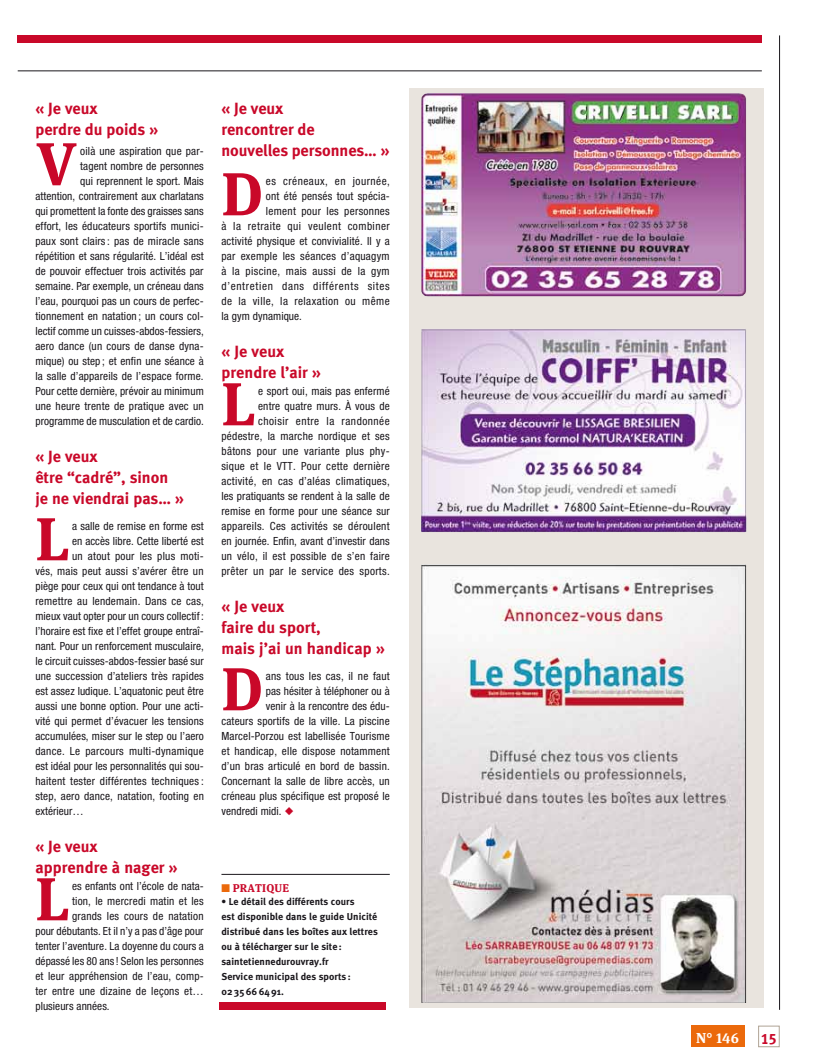
<style>
.page{position:relative;width:815px;height:1063px;background:#fff}
.page>*{position:absolute;margin:0;border:0;box-sizing:border-box;transform-origin:0 0}
.t1{font:700 60.5px "Meta Serif OT";color:#c90829}
.t2{font:700 16.25px/21.2px "Meta";color:#c90829}
.t3{font:15px "Meta Bold LF Caps";color:#c90829}
.t4{font:700 14.38px "Meta Serif OT";color:#fff}
.t5{font:condensed 11.25px/15px "Helvetica Neue";letter-spacing:.015em;color:#1a171c;text-align:right}
.t6{font:condensed 11.25px "Helvetica Neue";letter-spacing:.06em;color:#1a171c}
.t7{font:condensed 11.25px "Helvetica Neue";letter-spacing:.04em;color:#1a171c}
.t8{font:condensed 11.25px "Helvetica Neue";letter-spacing:.035em;color:#1a171c}
.t9{font:condensed 11.25px "Helvetica Neue";letter-spacing:.045em;color:#1a171c}
.t10{font:700 11.25px "Meta Serif OT";letter-spacing:.015em;color:#c90829}
.t11{font:700 10px/15px "Meta";letter-spacing:.005em;color:#1a171c}
</style>
<div class="page">
<hr style="left:779px;top:35px;width:1px;height:975px;background:#1a171c">
<div style="left:691px;top:1026px;width:53px;height:21px;background:#eb690b"></div>
<div style="left:758px;top:1026px;width:22px;height:21px;border:1px solid #b0a495"></div>
<div style="left:220px;top:1003px;width:166px;height:7px;background:#c90829"></div>
<div style="left:18px;top:35px;width:744px;height:8px;background:#c90829"></div>
<hr style="left:18px;top:71px;width:744px;height:1px;background:#1a171c">
<div style="left:409px;top:89px;width:355px;height:919px;background:#e9e4de"></div>
<img style="left:421px;top:93px;width:326px;height:910px">
<hr style="left:221px;top:874px;width:169px;height:1px;background:#1a171c">
<h2 class="t2" style="left:35px;top:97px;width:124px">« Je veux<br>perdre du poids »</h2>
<h1 class="t1" style="left:35px;top:127px;width:41px">V</h1>
<p class="t5" style="left:35px;top:144px;width:170px">oilà une aspiration que par-<br>tagent nombre de personnes<br>qui reprennent le sport. Mais<br>attention, contrairement aux charlatans qui promettent la fonte des graisses sans effort, les éducateurs sportifs munici&shy;paux sont clairs : pas de miracle sans répétition et sans régularité. L’idéal est de pouvoir effectuer trois activités par semaine. Par exemple, un créneau dans l’eau, pourquoi pas un cours de perfec&shy;tionnement en natation ; un cours col&shy;lectif comme un cuisses-abdos-fessiers, aero dance (un cours de danse dyna&shy;mique) ou step ; et enfin une séance à la salle d’appareils de l’espace forme.<br>Pour cette dernière, prévoir au minimum une heure trente de pratique avec un programme de musculation et de cardio.</p>
<h2 class="t2" style="left:35px;top:445px;width:150px">« Je veux<br>être “cadré”, sinon je ne viendrai pas… »</h2>
<h1 class="t1" style="left:35px;top:502px;width:35px">L</h1>
<p class="t5" style="left:72px;top:519px;width:133px">a salle de remise en forme est</p>
<p class="t5" style="left:72px;top:534px;width:133px">en accès libre. Cette liberté est</p>
<p class="t5" style="left:72px;top:549px;width:133px">un atout pour les plus moti-</p>
<p class="t5" style="left:35px;top:564px;width:170px">vés, mais peut aussi s’avérer être un</p>
<p class="t5" style="left:35px;top:579px;width:170px">piège pour ceux qui ont tendance à tout</p>
<p class="t5" style="left:35px;top:594px;width:170px">remettre au lendemain. Dans ce cas,</p>
<p class="t5" style="left:35px;top:609px;width:170px">mieux vaut opter pour un cours collectif:</p>
<p class="t5" style="left:35px;top:624px;width:170px">l’horaire est fixe et l’effet groupe entraî-</p>
<p class="t5" style="left:35px;top:639px;width:170px">nant. Pour un renforcement musculaire,</p>
<p class="t5" style="left:35px;top:654px;width:170px">le circuit cuisses-abdos-fessier basé sur</p>
<p class="t5" style="left:35px;top:669px;width:170px">une succession d’ateliers très rapides</p>
<p class="t5" style="left:35px;top:684px;width:170px">est assez ludique. L’aquatonic peut être</p>
<p class="t5" style="left:35px;top:699px;width:170px">aussi une bonne option. Pour une acti-</p>
<p class="t5" style="left:35px;top:714px;width:170px">vité qui permet d’évacuer les tensions</p>
<p class="t5" style="left:35px;top:729px;width:170px">accumulées, miser sur le step ou l’aero</p>
<p class="t5" style="left:35px;top:744px;width:170px">dance. Le parcours multi-dynamique</p>
<p class="t5" style="left:35px;top:759px;width:170px">est idéal pour les personnalités qui sou-</p>
<p class="t5" style="left:35px;top:774px;width:170px">haitent tester différentes techniques :</p>
<p class="t5" style="left:35px;top:789px;width:170px">step, aero dance, natation, footing en</p>
<p class="t5" style="left:35px;top:804px;width:50px">extérieur…</p>
<h2 class="t2" style="left:35px;top:835px;width:144px">« Je veux<br>apprendre à nager »</h2>
<h1 class="t1" style="left:35px;top:862px;width:35px">L</h1>
<p class="t5" style="left:72px;top:879px;width:133px">es enfants ont l’école de nata-</p>
<p class="t5" style="left:72px;top:894px;width:133px">tion, le mercredi matin et les</p>
<p class="t5" style="left:72px;top:909px;width:133px">grands les cours de natation</p>
<p class="t5" style="left:35px;top:924px;width:170px">pour débutants. Et il n’y a pas d’âge pour</p>
<p class="t5" style="left:35px;top:939px;width:170px">tenter l’aventure. La doyenne du cours a</p>
<p class="t5" style="left:35px;top:954px;width:170px">dépassé les 80 ans ! Selon les personnes</p>
<p class="t5" style="left:35px;top:969px;width:170px">et leur appréhension de l’eau, comp-</p>
<p class="t5" style="left:35px;top:984px;width:170px">ter entre une dizaine de leçons et…</p>
<p class="t5" style="left:35px;top:999px;width:76px">plusieurs années.</p>
<h2 class="t2" style="left:221px;top:97px;width:170px">« Je veux<br>rencontrer de<br>nouvelles personnes… »</h2>
<h1 class="t1" style="left:221px;top:157px;width:39px">D</h1>
<p class="t9" style="left:266px;top:175px;width:125px">es créneaux, en journée,</p>
<p class="t5" style="left:266px;top:189px;width:125px">ont été pensés tout spécia-</p>
<p class="t5" style="left:266px;top:204px;width:125px">lement pour les personnes</p>
<p class="t7" style="left:221px;top:220px;width:170px">à la retraite qui veulent combiner</p>
<p class="t5" style="left:221px;top:234px;width:170px">activité physique et convivialité. Il y a</p>
<p class="t5" style="left:221px;top:249px;width:170px">par exemple les séances d’aquagym</p>
<p class="t5" style="left:221px;top:264px;width:170px">à la piscine, mais aussi de la gym</p>
<p class="t6" style="left:221px;top:280px;width:170px">d’entretien dans différents sites</p>
<p class="t8" style="left:221px;top:295px;width:170px">de la ville, la relaxation ou même</p>
<p class="t5" style="left:221px;top:309px;width:82px">la gym dynamique.</p>
<h2 class="t2" style="left:221px;top:340px;width:101px">« Je veux prendre l’air »</h2>
<h1 class="t1" style="left:221px;top:367px;width:35px">L</h1>
<p class="t5" style="left:221px;top:384px;width:170px">e sport oui, mais pas enfermé<br>entre quatre murs. À vous de<br>choisir entre la randonnée pédestre, la marche nordique et ses bâtons pour une variante plus phy&shy;sique et le VTT. Pour cette dernière activité, en cas d’aléas climatiques, les pratiquants se rendent à la salle de remise en forme pour une séance sur appareils. Ces activités se déroulent en journée. Enfin, avant d’investir dans un vélo, il est possible de s’en faire prêter un par le service des sports.</p>
<h2 class="t2" style="left:221px;top:595px;width:165px">« Je veux<br>faire du sport,<br>mais j’ai un handicap »</h2>
<h1 class="t1" style="left:221px;top:652px;width:39px">D</h1>
<p class="t5" style="left:266px;top:669px;width:125px">ans tous les cas, il ne faut</p>
<p class="t5" style="left:266px;top:684px;width:125px">pas hésiter à téléphoner ou à</p>
<p class="t5" style="left:266px;top:699px;width:125px">venir à la rencontre des édu-</p>
<p class="t5" style="left:221px;top:714px;width:170px">cateurs sportifs de la ville. La piscine</p>
<p class="t5" style="left:221px;top:729px;width:170px">Marcel-Porzou est labellisée Tourisme</p>
<p class="t5" style="left:221px;top:744px;width:170px">et handicap, elle dispose notamment</p>
<p class="t5" style="left:221px;top:759px;width:170px">d’un bras articulé en bord de bassin.</p>
<p class="t5" style="left:221px;top:774px;width:170px">Concernant la salle de libre accès, un</p>
<p class="t5" style="left:221px;top:789px;width:170px">créneau plus spécifique est proposé le</p>
<p class="t5" style="left:221px;top:804px;width:62px">vendredi midi.</p>
<p class="t10" style="left:233px;top:881px;width:58px">PRATIQUE</p>
<p class="t11" style="left:221px;top:894px;width:158px">• Le détail des différents cours<br>est disponible dans le guide Unicité distribué dans les boîtes aux lettres ou à télécharger sur le site: saintetiennedurouvray.fr<br>Service municipal des sports :<br>0235666491.</p>
<p class="t4" style="left:696px;top:1030px;width:44px">N° 146</p>
<h3 class="t3" style="left:761px;top:1029px;width:18px">15</h3>
</div>
